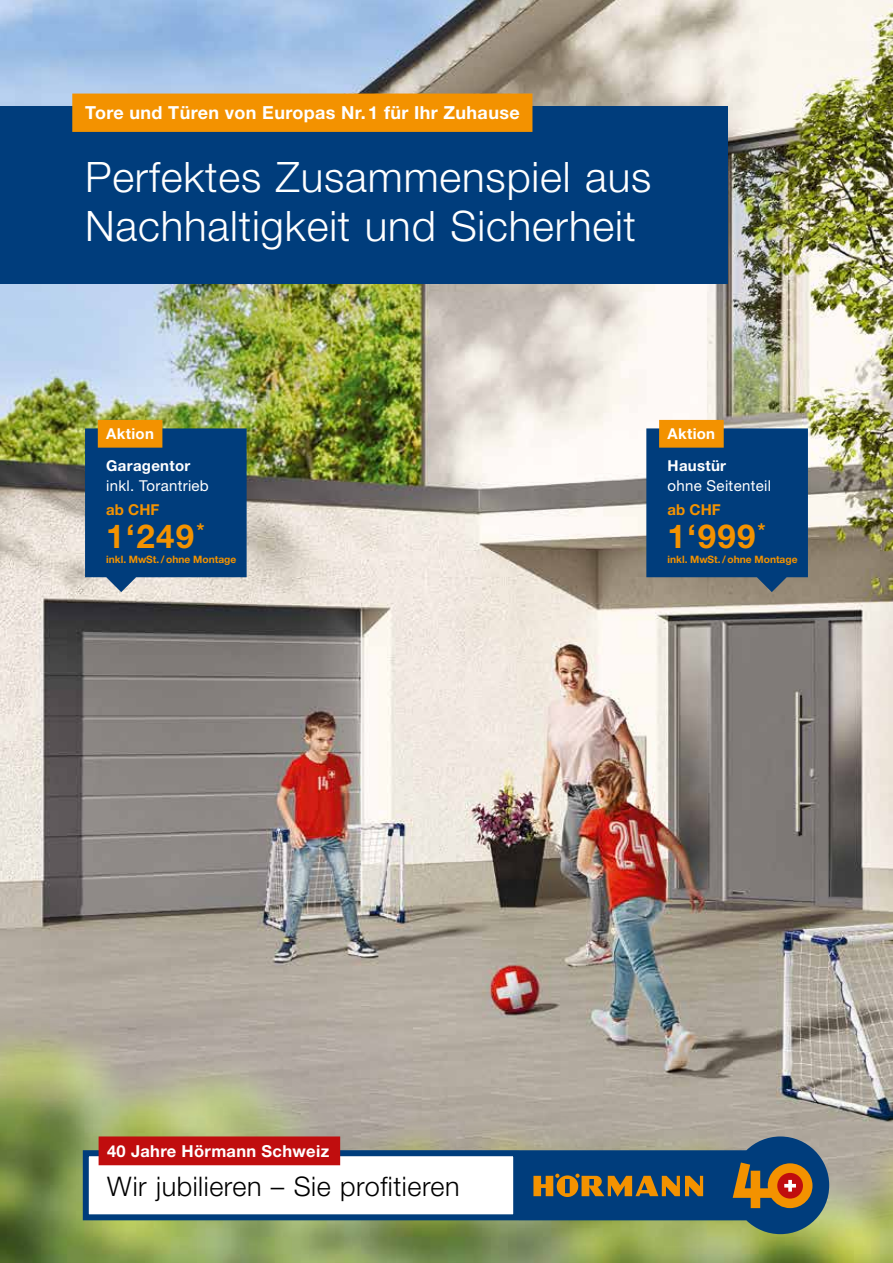
<style>
.page{position:relative;width:893px;height:1263px;background:#fff}
.page>*{position:absolute;margin:0;border:0;box-sizing:border-box;transform-origin:0 0}
.t1{font:300 42px/49.5px "Hoermann Helvetica Neue";letter-spacing:.02em;color:#fff}
.t2{font:700 33px "Hoermann Helvetica Neue";letter-spacing:.04em;color:#f39200}
.t3{font:300 27px "Hoermann Helvetica Neue";letter-spacing:.02em;color:#000}
.t4{font:700 18px "Hoermann Helvetica Neue";letter-spacing:.02em;color:#fff}
.t5{font:700 16.5px "Hoermann Helvetica Neue";letter-spacing:.02em;color:#fff}
.t6{font:700 15px "Hoermann Helvetica Neue";letter-spacing:.02em;color:#fff}
.t7{font:15px "Hoermann Helvetica Neue Rm";letter-spacing:.02em;color:#fff}
.t8{font:700 15px "Hoermann Helvetica Neue";color:#f39200}
.t9{font:700 10.2px "Hoermann Helvetica Neue";color:#f39200}
</style>
<div class="page">
<img style="left:0;top:0;width:893px;height:927px">
<img style="left:0;top:927px;width:893px;height:336px">
<div style="left:0;top:106px;width:727px;height:178px;background:#003d7c"></div>
<div style="left:72px;top:94px;width:460px;height:38px;background:#f39200"></div>
<div style="left:83px;top:1150px;width:436px;height:70px;background:#fff;border:6px solid #003d7c"></div>
<div style="left:99px;top:1136px;width:241px;height:29px;background:#c00d0e"></div>
<svg style="left:519px;top:1136px;width:310px;height:98px;background:#4d646a"></svg>
<svg style="left:646px;top:420px;width:162px;height:172px;background:#234e77"></svg>
<svg style="left:85px;top:420px;width:162px;height:172px;background:#255279"></svg>
<p class="t4" style="left:85px;top:100px;width:436px">Tore und Türen von Europas Nr.1 für Ihr Zuhause</p>
<p class="t1" style="left:85px;top:149px;width:568px">Perfektes Zusammenspiel aus<br>Nachhaltigkeit und Sicherheit</p>
<p class="t6" style="left:106px;top:423px;width:49px">Aktion</p>
<p class="t6" style="left:106px;top:455px;width:86px">Garagentor</p>
<p class="t7" style="left:106px;top:475px;width:104px">inkl. Torantrieb</p>
<p class="t8" style="left:106px;top:498px;width:55px">ab CHF</p>
<p class="t2" style="left:106px;top:512px;width:99px">1‘249<sup>*</sup></p>
<p class="t9" style="left:106px;top:552px;width:131px">inkl. MwSt./ ohne Montage</p>
<p class="t6" style="left:668px;top:423px;width:49px">Aktion</p>
<p class="t6" style="left:668px;top:455px;width:60px">Haustür</p>
<p class="t7" style="left:668px;top:475px;width:105px">ohne Seitenteil</p>
<p class="t8" style="left:668px;top:498px;width:55px">ab CHF</p>
<p class="t2" style="left:668px;top:512px;width:99px">1‘999<sup>*</sup></p>
<p class="t9" style="left:668px;top:552px;width:131px">inkl. MwSt./ ohne Montage</p>
<p class="t5" style="left:107px;top:1139px;width:224px">40 Jahre Hörmann Schweiz</p>
<p class="t3" style="left:107px;top:1167px;width:354px">Wir jubilieren – Sie profitieren</p>
</div>
